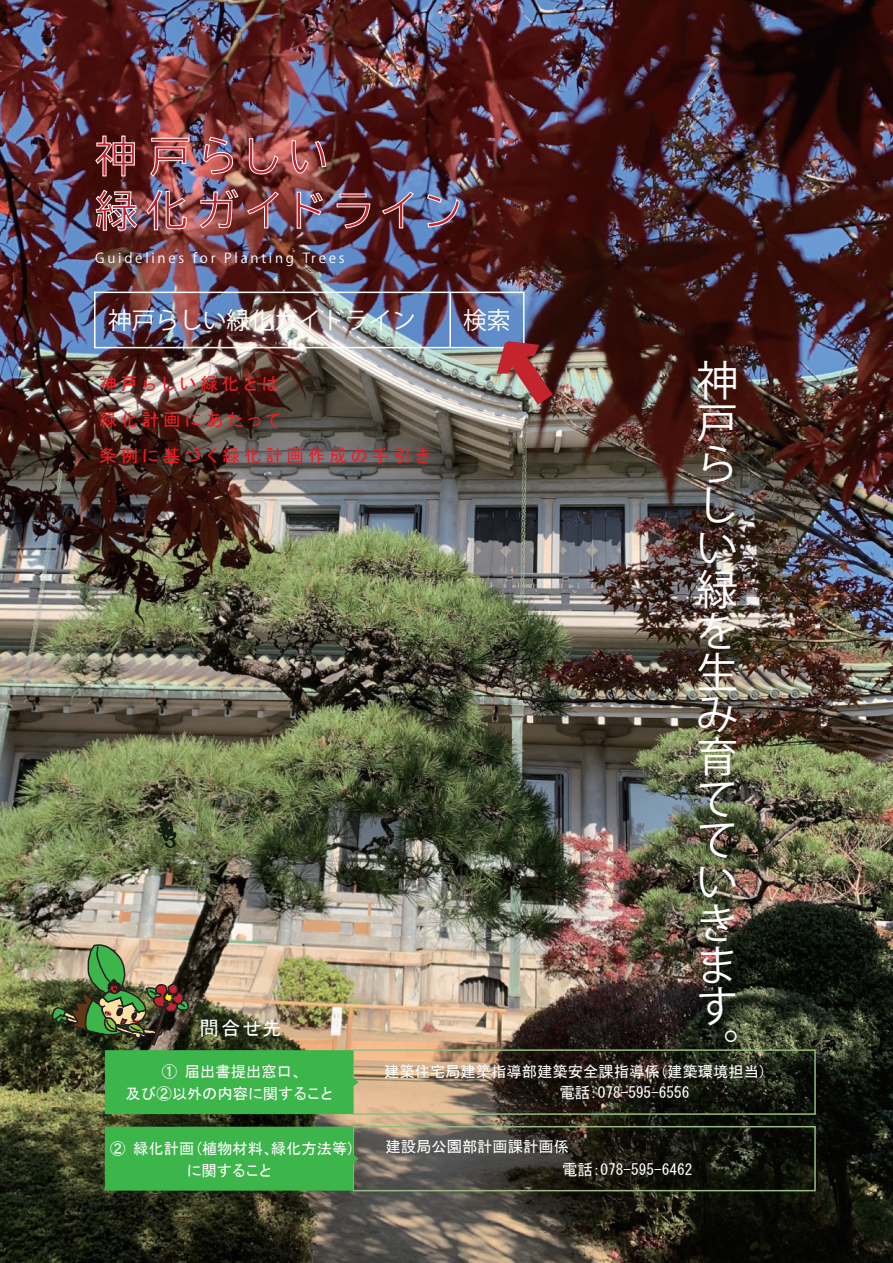
<style>
.page{position:relative;width:893px;height:1263px;background:#fff}
.page>*{position:absolute;margin:0;border:0;box-sizing:border-box;transform-origin:0 0}
.t1{font:42px/54.3px "BIZ UDP Gothic";letter-spacing:.205em;color:#c3242d}
.t2{font:41.7px/41.7px "Koz Go Pr 6 N";color:#fff;text-align:justify}
.t3{font:23.7px "Koz Go Pr 6 N";color:#fff}
.t4{font:19.5px "MS Gothic";color:#fff}
.t5{font:17.85px/35.7px "MS Gothic";letter-spacing:.195em;color:#ee1d23}
.t6{font:15.3px/22.2px "MS Gothic";color:#fff}
.t7{font:13.65px "Koz Go Pr 6 N";letter-spacing:.2em;color:#fff}
</style>
<div class="page">
<img style="left:0;top:0;width:893px;height:1263px">
<div style="left:353px;top:1049px;width:463px;height:66px;border:2px solid #96bc81"></div>
<div style="left:353px;top:1126px;width:463px;height:65px;border:2px solid #96bc81"></div>
<div style="left:105px;top:1127px;width:254px;height:64px;background:#3cb54b"></div>
<svg style="left:95px;top:135px;width:40px;height:42px;background:#68403e"></svg>
<img style="left:150px;top:137px;width:40px;height:40px">
<svg style="left:203px;top:136px;width:30px;height:39px"></svg>
<svg style="left:249px;top:138px;width:30px;height:37px"></svg>
<svg style="left:291px;top:140px;width:36px;height:34px"></svg>
<svg style="left:95px;top:189px;width:43px;height:42px;background:#806369"></svg>
<img style="left:146px;top:190px;width:41px;height:41px">
<img style="left:199px;top:189px;width:40px;height:40px">
<svg style="left:247px;top:191px;width:32px;height:38px"></svg>
<svg style="left:296px;top:191px;width:27px;height:38px"></svg>
<svg style="left:336px;top:193px;width:35px;height:36px"></svg>
<svg style="left:381px;top:191px;width:33px;height:38px"></svg>
<svg style="left:427px;top:194px;width:33px;height:34px"></svg>
<div style="left:94px;top:292px;width:430px;height:56px;border:2px solid #fff"></div>
<hr style="left:449px;top:293px;width:2px;height:55px;background:#fff">
<img style="left:490px;top:334px;width:70px;height:78px">
<img style="left:51px;top:943px;width:308px;height:171px">
<svg style="left:157px;top:817px;width:20px;height:31px"></svg>
<h1 class="t1" style="left:95px;top:129px;width:368px">神戸らしい<br>緑化ガイドライン</h1>
<p class="t7" style="left:95px;top:250px;width:251px">Guidelines for Planting Trees</p>
<h3 class="t3" style="left:108px;top:307px;width:404px">神戸らしい緑化ガイドライン　　検索</h3>
<p class="t5" style="left:99px;top:366px;width:334px">神戸らしい緑化とは<br>緑化計画にあたって<br>条例に基づく緑化計画作成の手引き</p>
<p class="t4" style="left:200px;top:1018px;width:83px">問合せ先</p>
<h2 class="t2" style="left:697px;top:361px;width:42px">神戸らしい緑を生み育てていきます。</h2>
<p class="t6" style="left:559px;top:1060px;width:209px;line-height:21.6px;text-indent:-175px">建築住宅局建築指導部建築安全課指導係(建築環境担当)電話：078-595-6556</p>
<p class="t6" style="left:126px;top:1060px;width:210px;text-indent:36px">① 届出書提出窓口、<br>及び②以外の内容に関すること</p>
<p class="t6" style="left:110px;top:1137px;width:246px;text-align:center">② 緑化計画(植物材料、緑化方法等)に関すること</p>
<p class="t6" style="left:562px;top:1135px;width:132px;line-height:23px;text-indent:-177px">建設局公園部計画課計画係<br>電話：078-595-6462</p>
</div>
